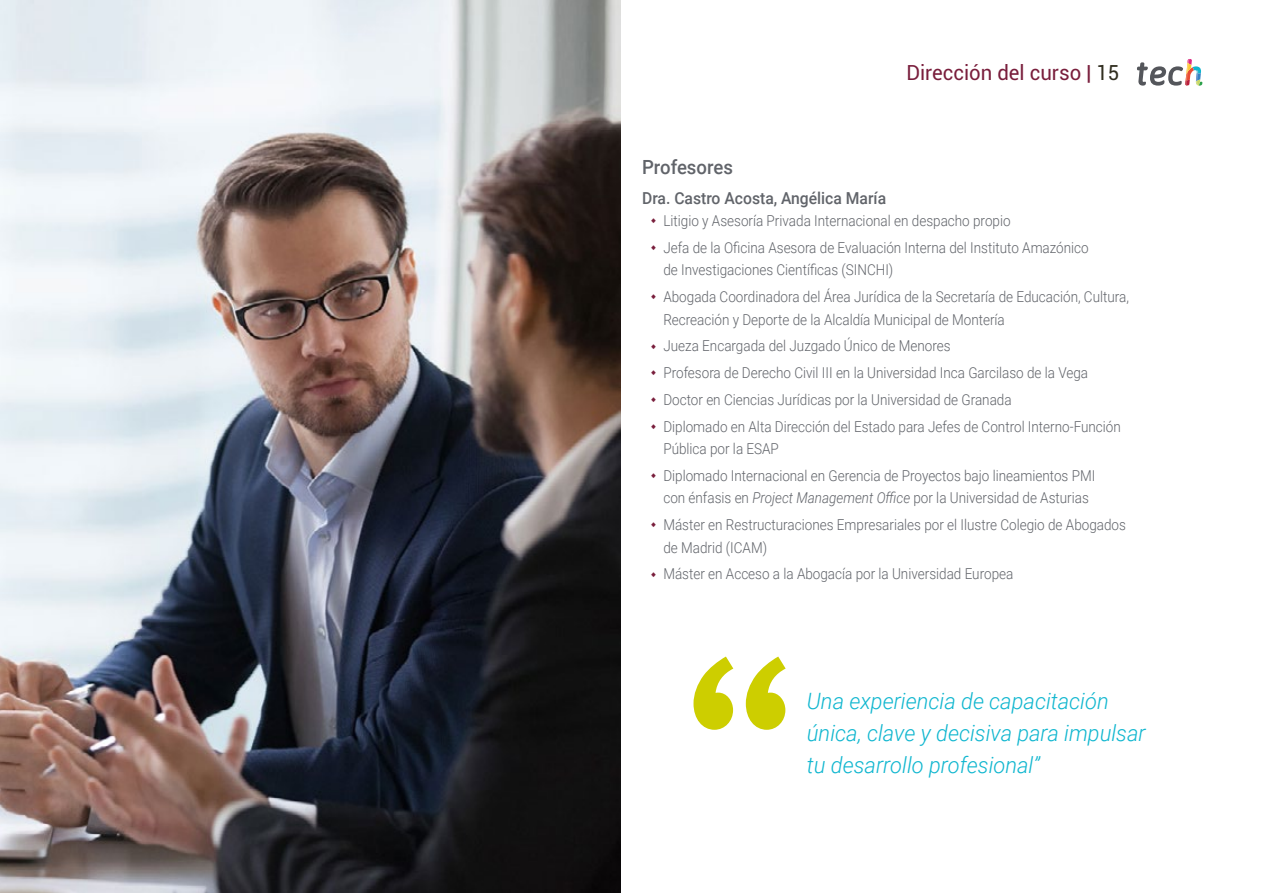
<style>
.page{position:relative;width:1263px;height:893px;background:#fff}
.page>*{position:absolute;margin:0;border:0;box-sizing:border-box;transform-origin:0 0}
.t1{font:italic 300 22.5px/31.5px "Roboto";color:#0fb6cf}
.t2{font:21px "Roboto";color:#791e3c}
.t3{font:500 19.5px "Roboto";color:#61646a;scale:.95 1}
.t4{font:500 16.5px "Roboto";color:#61646a;scale:.95 1}
.t5{font:300 15px/26.7px "Roboto";color:#61646a;scale:.9 1}
.s1{color:#312e20}
.s2{font-style:italic}
</style>
<div class="page">
<img style="left:0;top:0;width:621px;height:893px">
<svg style="left:1137px;top:59px;width:65px;height:27px"></svg>
<svg style="left:693px;top:657px;width:93px;height:73px"></svg>
<h2 class="t2" style="left:906px;top:57px;width:215px">Dirección del curso | <span class="s1">15</span></h2>
<h3 class="t3" style="left:642px;top:154px;width:97px">Profesores</h3>
<p class="t4" style="left:642px;top:186px;width:258px">Dra. Castro Acosta, Angélica María</p>
<p class="t5" style="left:663px;top:207px;width:474px">Litigio y Asesoría Privada Internacional en despacho propio<br>Jefa de la Oficina Asesora de Evaluación Interna del Instituto Amazónico</p>
<p class="t5" style="left:663px;top:256px;width:519px">de Investigaciones Científicas (SINCHI)<br>Abogada Coordinadora del Área Jurídica de la Secretaría de Educación, Cultura,</p>
<p class="t5" style="left:663px;top:305px;width:510px">Recreación y Deporte de la Alcaldía Municipal de Montería<br>Jueza Encargada del Juzgado Único de Menores<br>Profesora de Derecho Civil III en la Universidad Inca Garcilaso de la Vega Doctor en Ciencias Jurídicas por la Universidad de Granada<br>Diplomado en Alta Dirección del Estado para Jefes de Control Interno-Función</p>
<p class="t5" style="left:663px;top:435px;width:481px">Pública por la ESAP<br>Diplomado Internacional en Gerencia de Proyectos bajo lineamientos PMI</p>
<p class="t5" style="left:663px;top:484px;width:515px">con énfasis en <span class="s2">Project Management Office</span> por la Universidad de Asturias<br>Máster en Restructuraciones Empresariales por el Ilustre Colegio de Abogados</p>
<p class="t5" style="left:663px;top:533px;width:390px">de Madrid (ICAM)<br>Máster en Acceso a la Abogacía por la Universidad Europea</p>
<h1 class="t1" style="left:807px;top:685px;width:340px">Una experiencia de capacitación única, clave y decisiva para impulsar tu desarrollo profesional”</h1>
</div>
